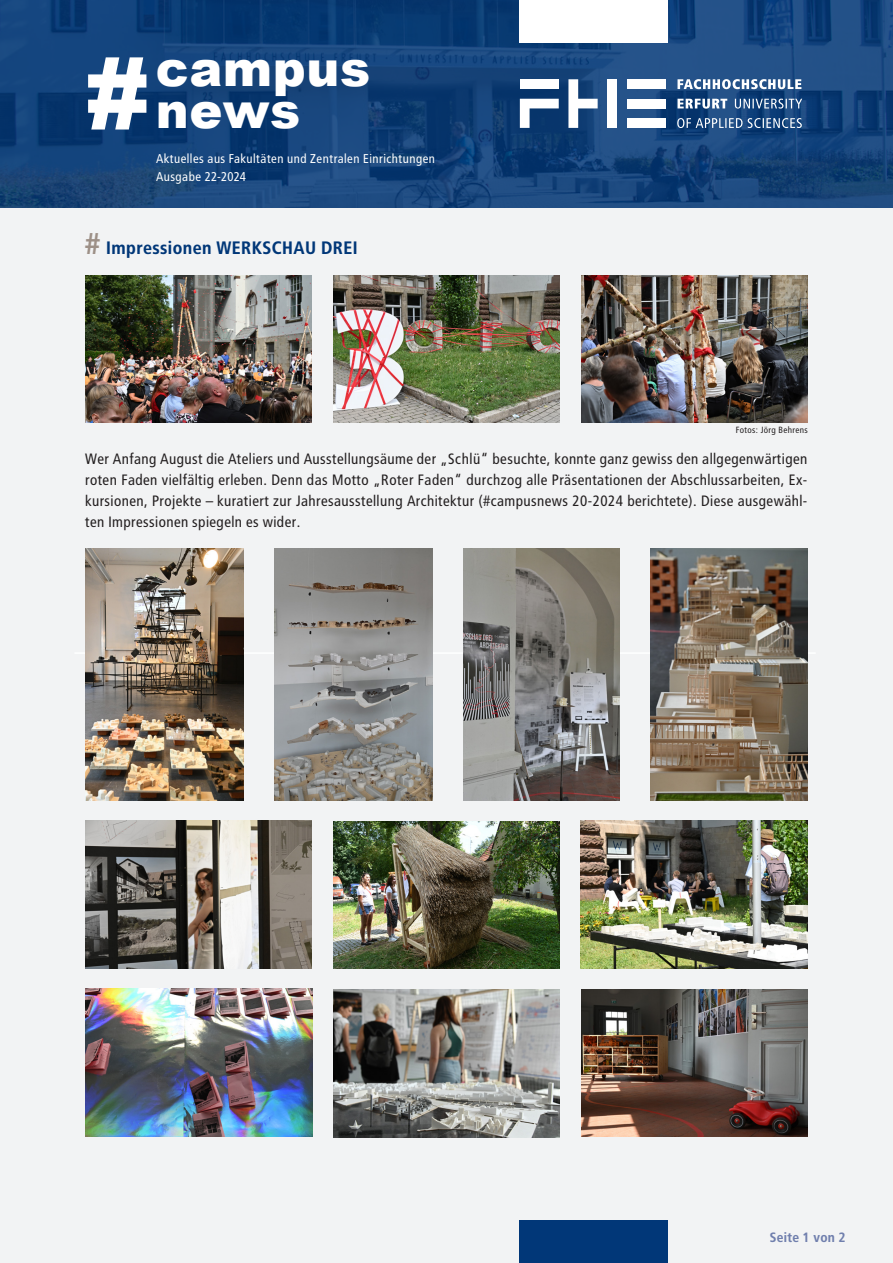
<style>
.page{position:relative;width:893px;height:1263px;background:#fff}
.page>*{position:absolute;margin:0;border:0;box-sizing:border-box;transform-origin:0 0}
.t1{font:900 97.5px "Arial";color:#fff}
.t2{font:900 49.5px "Arial";letter-spacing:.01em;color:#fff}
.t3{font:700 18px "Transit OT";color:#013778}
.t4{font:15px/21px "Transit OT";letter-spacing:-.01em;color:#231f20;text-align:justify}
.t5{font:700 13.5px "Transit OT";color:#707fad}
.t6{font:12.75px "Transit OT";color:#fff}
.t7{font:9px "Transit OT";color:#231f20}
.s1{font-size:30px;color:#9d9087}
</style>
<div class="page">
<svg style="left:0;top:0;width:893px;height:208px;background:#134279"></svg>
<div style="left:0;top:208px;width:893px;height:1055px;background:#f2f3f4"></div>
<div style="left:519px;top:0;width:149px;height:43px;background:#fff"></div>
<div style="left:519px;top:1220px;width:149px;height:43px;background:#013778"></div>
<div style="left:627px;top:99px;width:39px;height:9px;background:#fff"></div>
<div style="left:627px;top:79px;width:39px;height:10px;background:#fff"></div>
<div style="left:627px;top:118px;width:39px;height:10px;background:#fff"></div>
<div style="left:607px;top:79px;width:10px;height:49px;background:#fff"></div>
<svg style="left:568px;top:79px;width:30px;height:49px"></svg>
<div style="left:520px;top:79px;width:39px;height:10px;background:#fff"></div>
<svg style="left:520px;top:99px;width:39px;height:29px"></svg>
<svg style="left:677px;top:79px;width:124px;height:10px"></svg>
<svg style="left:677px;top:99px;width:125px;height:10px"></svg>
<svg style="left:677px;top:118px;width:125px;height:10px"></svg>
<hr style="left:74px;top:652px;width:742px;height:2px;background:#fff">
<img style="left:85px;top:548px;width:158px;height:252px">
<img style="left:85px;top:275px;width:227px;height:147px">
<img style="left:333px;top:275px;width:227px;height:147px">
<img style="left:581px;top:275px;width:227px;height:147px">
<img style="left:651px;top:548px;width:157px;height:252px">
<img style="left:274px;top:548px;width:158px;height:252px">
<img style="left:463px;top:548px;width:156px;height:252px">
<img style="left:333px;top:821px;width:227px;height:148px">
<img style="left:85px;top:821px;width:227px;height:147px">
<img style="left:581px;top:821px;width:227px;height:147px">
<img style="left:333px;top:989px;width:227px;height:148px">
<img style="left:85px;top:989px;width:227px;height:147px">
<img style="left:581px;top:989px;width:227px;height:148px">
<p class="t1" style="left:85px;top:23px;width:66px">#</p>
<p class="t2" style="left:156px;top:33px;width:216px">campus</p>
<p class="t2" style="left:156px;top:75px;width:146px">news</p>
<p class="t6" style="left:156px;top:151px;width:281px">Aktuelles aus Fakultäten und Zentralen Einrichtungen</p>
<p class="t6" style="left:156px;top:169px;width:92px">Ausgabe 22-2024</p>
<p class="t3" style="left:85px;top:238px;width:274px"><span class="s1">#</span> Impressionen WERKSCHAU DREI</p>
<p class="t7" style="left:736px;top:425px;width:74px">Fotos: Jörg Behrens</p>
<p class="t4" style="left:85px;top:449px;width:724px">Wer Anfang August die Ateliers und Ausstellungsäume der „Schlü“ besuchte, konnte ganz gewiss den allgegenwärtigen roten Faden vielfältig erleben. Denn das Motto „Roter Faden“ durchzog alle Präsentationen der Abschlussarbeiten, Ex&shy;kursionen, Projekte – kuratiert zur Jahresausstellung Architektur (#campusnews 20-2024 berichtete). Diese ausgewähl&shy;ten Impressionen spiegeln es wider.</p>
<p class="t5" style="left:770px;top:1229px;width:78px">Seite 1 von 2</p>
</div>
